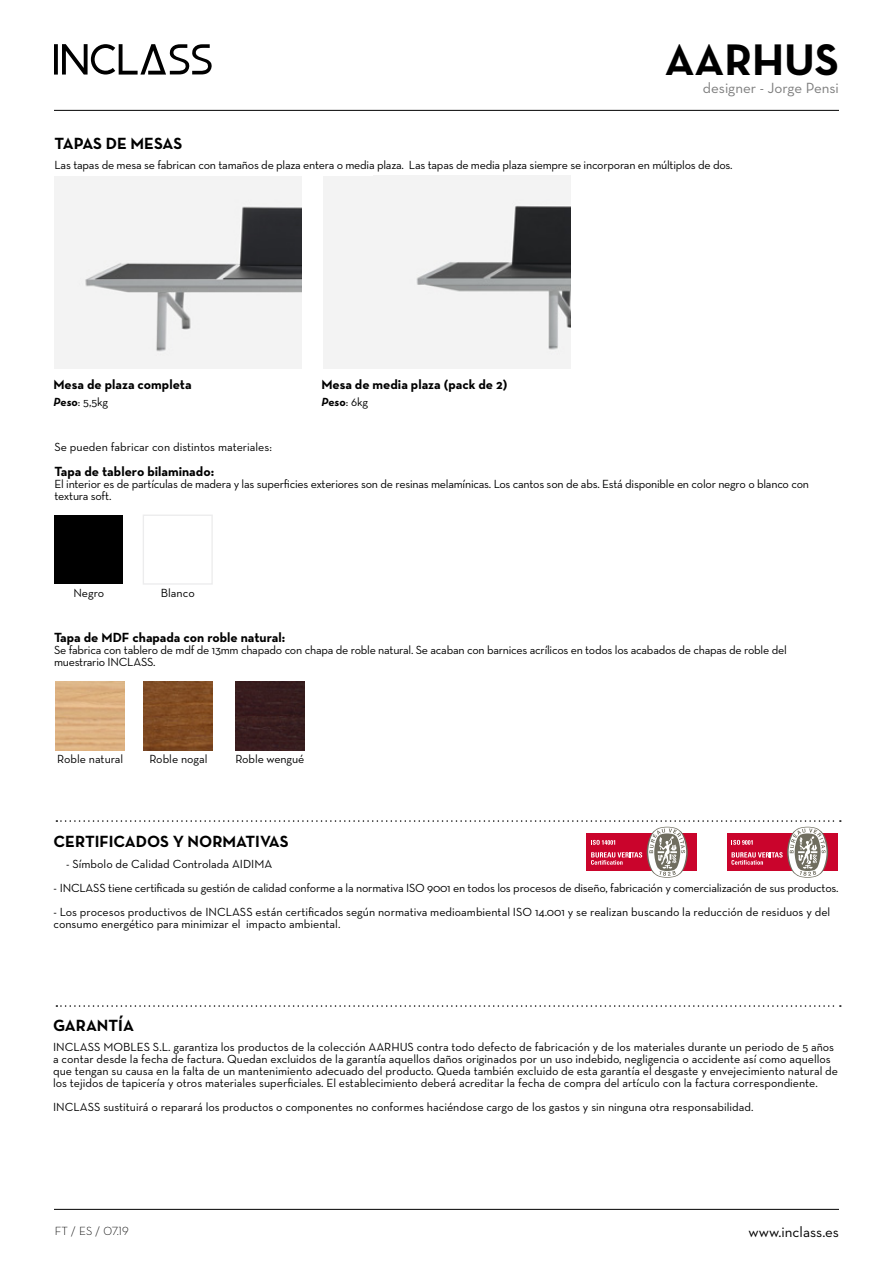
<style>
.page{position:relative;width:893px;height:1263px;background:#fff}
.page>*{position:absolute;margin:0;border:0;box-sizing:border-box;transform-origin:0 0}
.t1{font:700 45px "Neutra Text";color:#000}
.t2{font:700 16.5px "Neutra Text";color:#000}
.t3{font:15px "Neutra Text";color:#7d7d7d}
.t4{font:15px "Neutra Text";color:#000}
.t5{font:700 13.5px "Neutra Text";color:#000}
.t6{font:12px/12px "Neutra Text";letter-spacing:-.005em;color:#000}
.t7{font:300 12px "Neutra Text";color:#000}
.t8{font:italic 700 12px "Neutra Text";color:#000}
.s1{font-weight:700;font-style:italic}
.s2{font-weight:400;font-style:normal}
.s3{font-family:"Neutra Text Light Alt";font-weight:400}
</style>
<div class="page">
<svg style="left:56px;top:1005px;width:785px;height:2px"></svg>
<svg style="left:56px;top:820px;width:785px;height:58px"></svg>
<img style="left:144px;top:682px;width:69px;height:68px">
<div style="left:235px;top:682px;width:69px;height:68px;background:#371d1e"></div>
<div style="left:55px;top:515px;width:68px;height:69px;background:#000"></div>
<div style="left:143px;top:514px;width:70px;height:71px;background:#fff;border:1px solid #ececed"></div>
<img style="left:54px;top:176px;width:248px;height:192px">
<div style="left:323px;top:176px;width:248px;height:192px;background:#f3f3f3"></div>
<img style="left:416px;top:206px;width:155px;height:144px">
<hr style="left:54px;top:110px;width:785px;height:1px;background:#000">
<svg style="left:54px;top:44px;width:158px;height:31px"></svg>
<hr style="left:54px;top:1209px;width:785px;height:1px;background:#000">
<h1 class="t1" style="left:665px;top:32px;width:176px">AARHUS</h1>
<p class="t3" style="left:703px;top:79px;width:138px">designer - Jorge Pensi</p>
<h2 class="t2" style="left:55px;top:133px;width:129px">TAPAS DE MESAS</h2>
<p class="t6" style="left:55px;top:159px;width:680px">Las tapas de mesa se fabrican con tamaños de plaza entera o media plaza. Las tapas de media plaza siempre se incorporan en múltiplos de dos.</p>
<p class="t5" style="left:53px;top:376px;width:140px">Mesa de plaza completa</p>
<p class="t6" style="left:53px;top:395px;width:56px"><span class="s1">Peso</span>: 5,5kg</p>
<p class="t5" style="left:321px;top:376px;width:187px">Mesa de media plaza (pack de 2)</p>
<p class="t8" style="left:321px;top:394px;width:48px">Peso<span class="s2">: 6kg</span></p>
<p class="t6" style="left:55px;top:440px;width:219px">Se pueden fabricar con distintos materiales:</p>
<p class="t5" style="left:55px;top:463px;width:161px">Tapa de tablero bilaminado:</p>
<p class="t6" style="left:55px;top:478px;width:756px">El interior es de partículas de madera y las superficies exteriores son de resinas melamínicas. Los cantos son de abs. Está disponible en color negro o blanco con textura soft.</p>
<p class="t6" style="left:74px;top:587px;width:32px">Negro</p>
<p class="t6" style="left:161px;top:587px;width:35px">Blanco</p>
<p class="t5" style="left:54px;top:628px;width:233px">Tapa de MDF chapada con roble natural:</p>
<p class="t6" style="left:54px;top:643px;width:734px">Se fabrica con tablero de mdf de 13mm chapado con chapa de roble natural. Se acaban con barnices acrílicos en todos los acabados de chapas de roble del muestrario INCLASS.</p>
<p class="t6" style="left:57px;top:753px;width:68px">Roble natural</p>
<p class="t6" style="left:150px;top:753px;width:60px">Roble nogal</p>
<p class="t6" style="left:236px;top:753px;width:70px">Roble wengué</p>
<h2 class="t2" style="left:53px;top:831px;width:237px">CERTIFICADOS Y NORMATIVAS</h2>
<p class="t6" style="left:66px;top:857px;width:208px">- Símbolo de Calidad Controlada AIDIMA</p>
<p class="t6" style="left:53px;top:881px;width:787px">- INCLASS tiene certificada su gestión de calidad conforme a la normativa ISO 9001 en todos los procesos de diseño, fabricación y comercialización de sus productos.</p>
<p class="t6" style="left:53px;top:905px;width:778px">- Los procesos productivos de INCLASS están certificados según normativa medioambiental ISO 14.001 y se realizan buscando la reducción de residuos y del consumo energético para minimizar el impacto ambiental.</p>
<h2 class="t2" style="left:53px;top:1015px;width:82px">GARANTÍA</h2>
<p class="t6" style="left:53px;top:1041px;width:786px">INCLASS MOBLES S.L. garantiza los productos de la colección AARHUS contra todo defecto de fabricación y de los materiales durante un periodo de 5 años a contar desde la fecha de factura. Quedan excluidos de la garantía aquellos daños originados por un uso indebido, negligencia o accidente así como aquellos que tengan su causa en la falta de un mantenimiento adecuado del producto. Queda también excluido de esta garantía el desgaste y envejecimiento natural de los tejidos de tapicería y otros materiales superficiales. El establecimiento deberá acreditar la fecha de compra del artículo con la factura correspondiente.</p>
<p class="t6" style="left:53px;top:1101px;width:702px">INCLASS sustituirá o reparará los productos o componentes no conformes haciéndose cargo de los gastos y sin ninguna otra responsabilidad.</p>
<p class="t7" style="left:55px;top:1224px;width:75px">FT / ES / <span class="s3">07.19</span></p>
<p class="t4" style="left:748px;top:1223px;width:92px">www.inclass.es</p>
</div>
